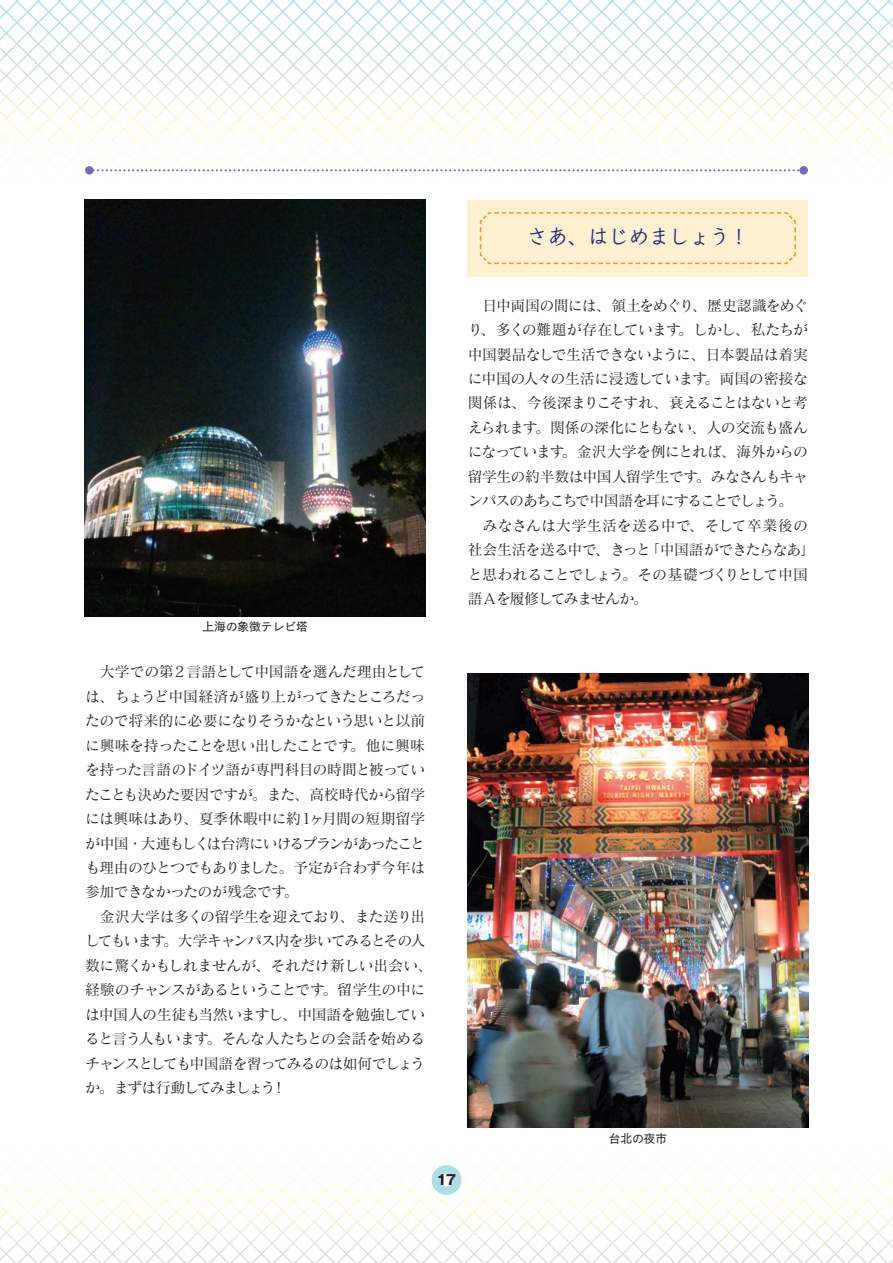
<style>
.page{position:relative;width:893px;height:1263px;background:#fff}
.page>*{position:absolute;margin:0;border:0;box-sizing:border-box;transform-origin:0 0}
.t1{font:21.3px "Klee Pro DB";letter-spacing:-.04em;color:#182d7c}
.t2{font:14.85px/24.5px "Matisse Pro M";letter-spacing:-.05em;color:#231f20;text-align:justify}
.t3{font:700 13.8px "Gothic MB101 Pro";color:#231f20}
.t4{font:11.7px "New Cezanne Pro M";color:#231f20}
</style>
<div class="page">
<svg style="left:0;top:1160px;width:893px;height:103px"></svg>
<div style="left:432px;top:1165px;width:29px;height:30px;border:9px solid #aedee4;border-radius:50%"></div>
<svg style="left:0;top:0;width:893px;height:172px"></svg>
<div style="left:85px;top:166px;width:9px;height:9px;background:#726cb1;border-radius:50%"></div>
<div style="left:799px;top:166px;width:9px;height:9px;background:#726cb1;border-radius:50%"></div>
<div style="left:468px;top:200px;width:340px;height:76px;background:#fef0d0"></div>
<svg style="left:479px;top:212px;width:317px;height:53px"></svg>
<img style="left:85px;top:200px;width:340px;height:417px">
<img style="left:468px;top:674px;width:340px;height:454px">
<h1 class="t1" style="left:527px;top:223px;width:224px">さあ、はじめましょう！</h1>
<p class="t4" style="left:202px;top:616px;width:107px">上海の象徴テレビ塔</p>
<p class="t2" style="left:85px;top:659px;width:342px;text-indent:15px">大学での第2言語として中国語を選んだ理由としては、ちょうど中国経済が盛り上がってきたところだったので将来的に必要になりそうかなという思いと以前に興味を持ったことを思い出したことです。他に興味を持った言語のドイツ語が専門科目の時間と被っていたことも決めた要因ですが。また、高校時代から留学には興味はあり、夏季休暇中に約1ヶ月間の短期留学が中国・大連もしくは台湾にいけるプランがあったことも理由のひとつでもありました。予定が合わず今年は参加できなかったのが残念です。</p>
<p class="t2" style="left:85px;top:904px;width:349px;text-align:left;text-indent:15px">金沢大学は多くの留学生を迎えており、また送り出してもいます。大学キャンパス内を歩いてみるとその人数に驚くかもしれませんが、それだけ新しい出会い、経験のチャンスがあるということです。留学生の中には中国人の生徒も当然いますし、中国語を勉強していると言う人もいます。そんな人たちとの会話を始めるチャンスとしても中国語を習ってみるのは如何でしょうか。まずは行動してみましょう！</p>
<p class="t2" style="left:468px;top:292px;width:342px;text-indent:15px">日中両国の間には、領土をめぐり、歴史認識をめぐり、多くの難題が存在しています。しかし、私たちが中国製品なしで生活できないように、日本製品は着実に中国の人々の生活に浸透しています。両国の密接な関係は、今後深まりこそすれ、衰えることはないと考えられます。関係の深化にともない、人の交流も盛んになっています。金沢大学を例にとれば、海外からの留学生の約半数は中国人留学生です。みなさんもキャンパスのあちこちで中国語を耳にすることでしょう。</p>
<p class="t2" style="left:468px;top:512px;width:349px;text-align:left;text-indent:15px">みなさんは大学生活を送る中で、そして卒業後の社会生活を送る中で、きっと「中国語ができたらなあ」と思われることでしょう。その基礎づくりとして中国語 Aを履修してみませんか。</p>
<p class="t3" style="left:437px;top:1168px;width:21px">17</p>
<p class="t4" style="left:609px;top:1128px;width:60px">台北の夜市</p>
</div>
